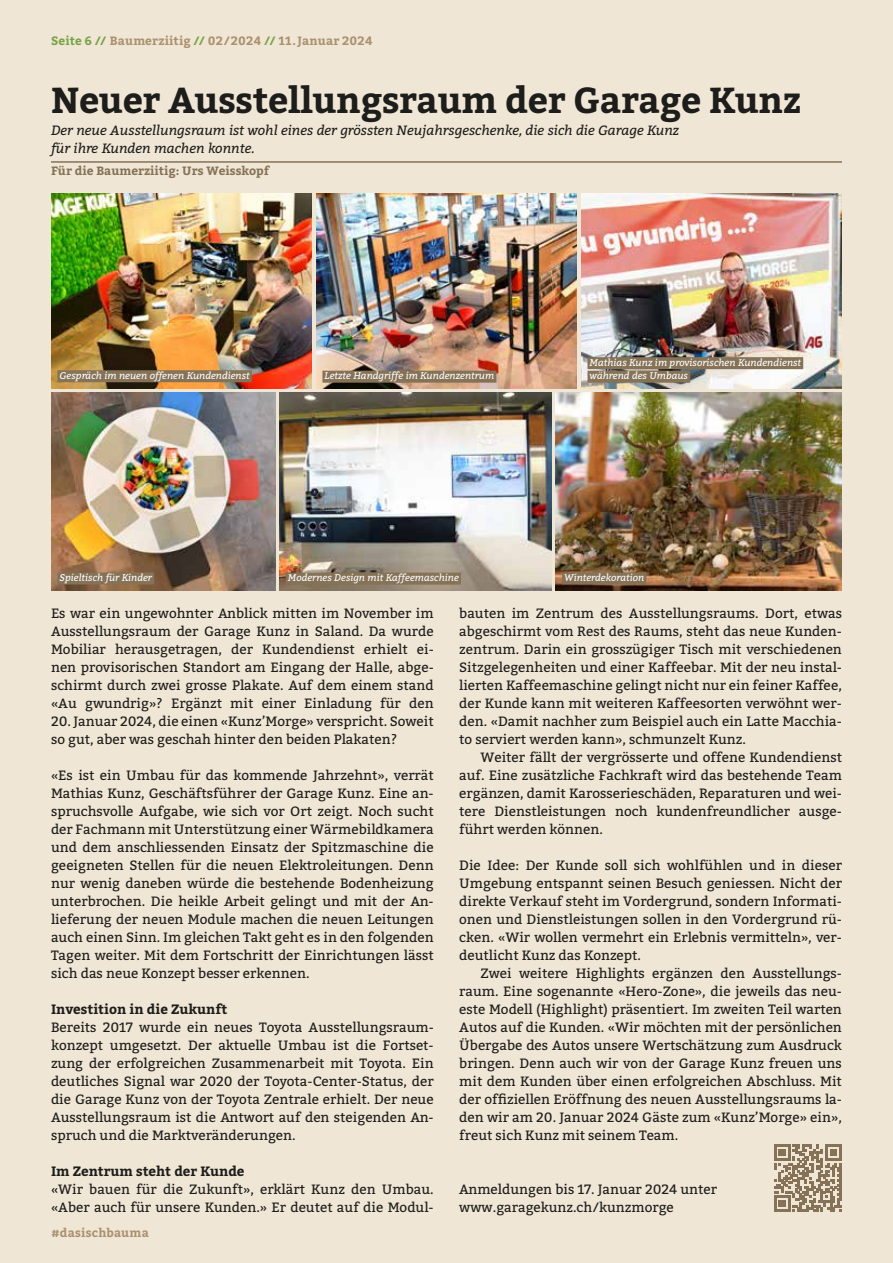
<style>
.page{position:relative;width:893px;height:1263px;background:#f0e6d5}
.page>*{position:absolute;margin:0;border:0;box-sizing:border-box;transform-origin:0 0}
.t1{font:700 36px "Bitter";letter-spacing:-.01em;color:#1d1d1b}
.t2{font:13.5px/18px "Bitter";color:#1d1d1b;text-align:justify}
.t3{font:italic 13.5px/18px "Bitter";color:#1d1d1b}
.t4{font:700 13.5px "Bitter";color:#1d1d1b}
.t5{font:700 12px "Bitter";letter-spacing:.02em;color:#aa916f}
.t6{font:700 12px "Bitter";color:#857257}
.t7{font:italic 9.75px/13.5px "Bitter";color:#fff}
.s1{color:#77a447}
</style>
<div class="page">
<hr style="left:51px;top:161px;width:791px;height:2px;background:#857257">
<svg style="left:774px;top:1144px;width:68px;height:68px"></svg>
<img style="left:51px;top:194px;width:261px;height:195px">
<img style="left:316px;top:194px;width:261px;height:195px">
<img style="left:581px;top:194px;width:261px;height:195px">
<img style="left:279px;top:393px;width:272px;height:198px">
<img style="left:51px;top:393px;width:224px;height:198px">
<img style="left:556px;top:393px;width:286px;height:198px">
<div style="left:322px;top:371px;width:174px;height:12px;background:#857257"></div>
<div style="left:57px;top:370px;width:195px;height:12px;background:#857257"></div>
<div style="left:587px;top:357px;width:216px;height:12px;background:#857257"></div>
<div style="left:587px;top:371px;width:103px;height:12px;background:#857257"></div>
<div style="left:562px;top:572px;width:84px;height:12px;background:#857257"></div>
<div style="left:57px;top:572px;width:97px;height:12px;background:#857257"></div>
<div style="left:286px;top:573px;width:175px;height:12px;background:#857257"></div>
<p class="t5" style="left:51px;top:33px;width:323px"><span class="s1">Seite 6 //</span> Baumerziitig <span class="s1">//</span> 02/ 2024 <span class="s1">//</span> 11.Januar 2024</p>
<h1 class="t1" style="left:51px;top:77px;width:751px">Neuer Ausstellungsraum der Garage Kunz</h1>
<p class="t3" style="left:51px;top:122px;width:630px">Der neue Ausstellungsraum ist wohl eines der grössten Neujahrsgeschenke, die sich die Garage Kunz für ihre Kunden machen konnte.</p>
<p class="t6" style="left:51px;top:163px;width:220px">Für die Baumerziitig: Urs Weisskopf</p>
<p class="t7" style="left:60px;top:369px;width:192px">Gespräch im neuen offenen Kundendienst</p>
<p class="t7" style="left:325px;top:369px;width:171px">Letzte Handgriffe im Kundenzentrum</p>
<p class="t7" style="left:590px;top:356px;width:213px">Mathias Kunz im provisorischen Kundendienst während des Umbaus</p>
<p class="t7" style="left:60px;top:571px;width:94px">Spieltisch für Kinder</p>
<p class="t7" style="left:288px;top:571px;width:172px">Modernes Design mit Kaffeemaschine</p>
<p class="t7" style="left:564px;top:571px;width:81px">Winterdekoration</p>
<p class="t2" style="left:51px;top:604px;width:384px">Es war ein ungewohnter Anblick mitten im November im Ausstellungsraum der Garage Kunz in Saland. Da wurde Mobiliar herausgetragen, der Kundendienst erhielt ei&shy;nen provisorischen Standort am Eingang der Halle, abge&shy;schirmt durch zwei grosse Plakate. Auf dem einem stand «Au gwundrig»? Ergänzt mit einer Einladung für den</p>
<p class="t2" style="left:51px;top:712px;width:384px">20. Januar 2024, die einen «Kunz’Morge» verspricht. Soweit so gut, aber was geschah hinter den beiden Plakaten?</p>
<p class="t2" style="left:51px;top:766px;width:384px">«Es ist ein Umbau für das kommende Jahrzehnt», verrät Mathias Kunz, Geschäftsführer der Garage Kunz. Eine an&shy;spruchsvolle Aufgabe, wie sich vor Ort zeigt. Noch sucht der Fachmann mit Unterstützung einer Wärmebildkamera und dem anschliessenden Einsatz der Spitzmaschine die geeigneten Stellen für die neuen Elektroleitungen. Denn nur wenig daneben würde die bestehende Bodenheizung unterbrochen. Die heikle Arbeit gelingt und mit der An&shy;lieferung der neuen Module machen die neuen Leitungen auch einen Sinn. Im gleichen Takt geht es in den folgenden Tagen weiter. Mit dem Fortschritt der Einrichtungen lässt sich das neue Konzept besser erkennen.</p>
<p class="t4" style="left:51px;top:1000px;width:178px">Investition in die Zukunft</p>
<p class="t2" style="left:51px;top:1018px;width:384px">Bereits 2017 wurde ein neues Toyota Ausstellungsraum&shy;konzept umgesetzt. Der aktuelle Umbau ist die Fortset&shy;zung der erfolgreichen Zusammenarbeit mit Toyota. Ein deutliches Signal war 2020 der Toyota-Center-Status, der die Garage Kunz von der Toyota Zentrale erhielt. Der neue Ausstellungsraum ist die Antwort auf den steigenden An&shy;spruch und die Marktveränderungen.</p>
<p class="t4" style="left:51px;top:1162px;width:195px">Im Zentrum steht der Kunde</p>
<p class="t2" style="left:51px;top:1180px;width:384px">«Wir bauen für die Zukunft», erklärt Kunz den Umbau. «Aber auch für unsere Kunden.» Er deutet auf die Modul-</p>
<p class="t5" style="left:51px;top:1225px;width:99px">#dasischbauma</p>
<p class="t2" style="left:459px;top:604px;width:384px">bauten im Zentrum des Ausstellungsraums. Dort, etwas abgeschirmt vom Rest des Raums, steht das neue Kunden&shy;zentrum. Darin ein grosszügiger Tisch mit verschiedenen Sitzgelegenheiten und einer Kaffeebar. Mit der neu instal&shy;lierten Kaffeemaschine gelingt nicht nur ein feiner Kaffee, der Kunde kann mit weiteren Kaffeesorten verwöhnt wer&shy;den. «Damit nachher zum Beispiel auch ein Latte Macchia&shy;to serviert werden kann», schmunzelt Kunz.</p>
<p class="t2" style="left:459px;top:748px;width:384px;text-indent:21px">Weiter fällt der vergrösserte und offene Kundendienst auf. Eine zusätzliche Fachkraft wird das bestehende Team ergänzen, damit Karosserieschäden, Reparaturen und wei&shy;tere Dienstleistungen noch kundenfreundlicher ausge&shy;führt werden können.</p>
<p class="t2" style="left:459px;top:856px;width:384px">Die Idee: Der Kunde soll sich wohlfühlen und in dieser Umgebung entspannt seinen Besuch geniessen. Nicht der direkte Verkauf steht im Vordergrund, sondern Informati&shy;onen und Dienstleistungen sollen in den Vordergrund rü&shy;cken. «Wir wollen vermehrt ein Erlebnis vermitteln», ver&shy;deutlicht Kunz das Konzept.</p>
<p class="t2" style="left:459px;top:964px;width:384px;text-indent:21px">Zwei weitere Highlights ergänzen den Ausstellungs&shy;raum. Eine sogenannte «Hero-Zone», die jeweils das neu&shy;este Modell (Highlight) präsentiert. Im zweiten Teil warten Autos auf die Kunden. «Wir möchten mit der persönlichen Übergabe des Autos unsere Wertschätzung zum Ausdruck bringen. Denn auch wir von der Garage Kunz freuen uns mit dem Kunden über einen erfolgreichen Abschluss. Mit der offiziellen Eröffnung des neuen Ausstellungsraums la&shy;den wir am 20. Januar 2024 Gäste zum «Kunz’Morge» ein», freut sich Kunz mit seinem Team.</p>
<p class="t2" style="left:459px;top:1180px;width:259px">Anmeldungen bis 17. Januar 2024 unter www.garagekunz.ch/kunzmorge</p>
</div>
